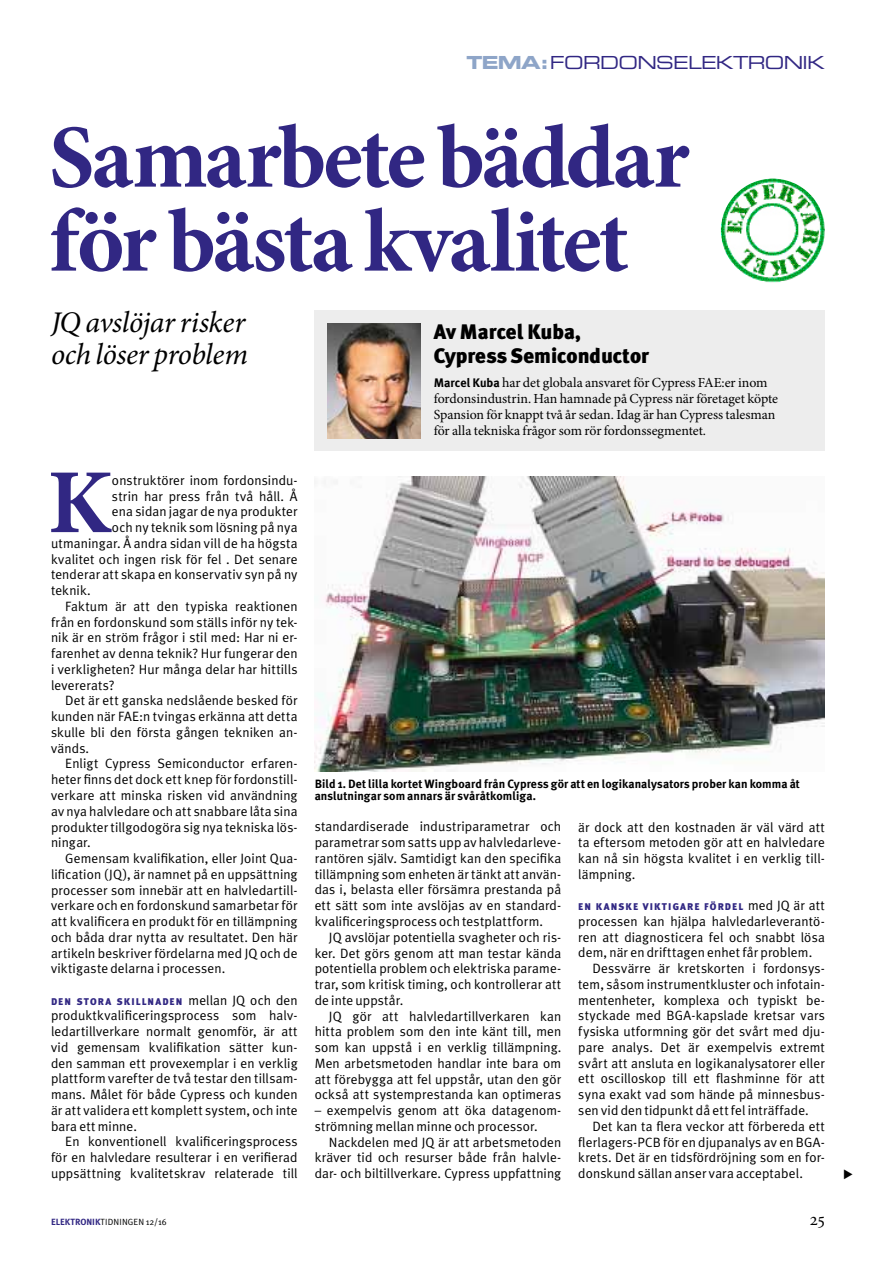
<style>
.page{position:relative;width:893px;height:1263px;background:#fff}
.page>*{position:absolute;margin:0;border:0;box-sizing:border-box;transform-origin:0 0}
.t1{font:700 91.5px "Minion Pro";color:#312783}
.t2{font:700 90px/84px "Minion Pro";letter-spacing:-.035em;color:#312783}
.t3{font:italic 30px/31.5px "Minion Pro";letter-spacing:-.015em;color:#000}
.t4{font:900 21px/24px "Meta Plus";color:#000}
.t5{font:18px "Eurostile Extended Two";letter-spacing:-.04em;color:#312783}
.t6{font:13.8px/15.8px "Minion Pro";letter-spacing:-.005em;color:#000}
.t7{font:13.5px/15.8px "Meta Plus Normal";letter-spacing:.01em;color:#000;text-align:justify}
.t8{font:700 12px/12px "Meta Plus";letter-spacing:.005em;color:#000}
.t9{font:900 9.75px "Meta Plus";letter-spacing:.115em;color:#312783}
.t10{font:9px "Meta Plus Normal";letter-spacing:.01em;color:#000}
.s1{font-family:"Eurostile Bold Extended Two";color:#8ea5c8}
.s2{font-family:"Meta Plus Normal";font-weight:400;font-size:13.5px;color:#000}
.s3{font-family:"Meta Plus";font-weight:700;color:#312783}
.s4{font-family:"Meta Plus";font-weight:700;font-size:12.3px}
</style>
<div class="page">
<img style="left:721px;top:179px;width:104px;height:104px;border-radius:52px">
<img style="left:315px;top:476px;width:510px;height:295px">
<div style="left:315px;top:310px;width:510px;height:141px;background:#ededed"></div>
<img style="left:327px;top:323px;width:94px;height:115px">
<h3 class="t5" style="left:466px;top:51px;width:360px"><span class="s1">TEMA:</span>FORDONSELEKTRONIK</h3>
<h2 class="t2" style="left:49px;top:115px;width:642px">Samarbete bäddar för bästa kvalitet</h2>
<h3 class="t3" style="left:51px;top:307px;width:198px">JQ avslöjar risker och löser problem</h3>
<h1 class="t1" style="left:48px;top:438px;width:66px">K</h1>
<p class="t7" style="left:112px;top:472px;width:187px">onstruktörer inom fordonsindu-</p>
<p class="t7" style="left:112px;top:488px;width:187px">strin har press från två håll. Å</p>
<p class="t7" style="left:112px;top:504px;width:187px">ena sidan jagar de nya produkter</p>
<p class="t7" style="left:112px;top:519px;width:187px">och ny teknik som lösning på nya</p>
<p class="t7" style="left:51px;top:535px;width:248px">utmaningar. Å andra sidan vill de ha högsta</p>
<p class="t7" style="left:51px;top:551px;width:248px">kvalitet och ingen risk för fel . Det senare</p>
<p class="t7" style="left:51px;top:567px;width:248px">tenderar att skapa en konservativ syn på ny</p>
<p class="t7" style="left:51px;top:582px;width:41px">teknik.</p>
<p class="t7" style="left:65px;top:598px;width:234px">Faktum är att den typiska reaktionen</p>
<p class="t7" style="left:51px;top:614px;width:248px">från en fordonskund som ställs inför ny tek-</p>
<p class="t7" style="left:51px;top:630px;width:248px">nik är en ström frågor i stil med: Har ni er-</p>
<p class="t7" style="left:51px;top:645px;width:248px">farenhet av denna teknik? Hur fungerar den</p>
<p class="t7" style="left:51px;top:661px;width:248px">i verkligheten? Hur många delar har hittills</p>
<p class="t7" style="left:51px;top:677px;width:65px">levererats?</p>
<p class="t7" style="left:65px;top:693px;width:234px">Det är ett ganska nedslående besked för</p>
<p class="t7" style="left:51px;top:708px;width:248px">kunden när FAE:n tvingas erkänna att detta</p>
<p class="t7" style="left:51px;top:724px;width:248px">skulle bli den första gången tekniken an-</p>
<p class="t7" style="left:51px;top:740px;width:40px">vänds.</p>
<p class="t7" style="left:65px;top:756px;width:234px">Enligt Cypress Semiconductor erfaren-</p>
<p class="t7" style="left:51px;top:771px;width:248px">heter finns det dock ett knep för fordonstill-</p>
<p class="t7" style="left:51px;top:787px;width:248px">verkare att minska risken vid användning</p>
<p class="t7" style="left:51px;top:803px;width:248px">av nya halvledare och att snabbare låta sina</p>
<p class="t7" style="left:51px;top:819px;width:248px">produkter tillgodogöra sig nya tekniska lös-</p>
<p class="t7" style="left:51px;top:834px;width:41px">ningar.</p>
<p class="t7" style="left:65px;top:850px;width:234px">Gemensam kvalifikation, eller Joint Qua-</p>
<p class="t7" style="left:51px;top:866px;width:248px">lification (JQ), är namnet på en uppsättning</p>
<p class="t7" style="left:51px;top:882px;width:248px">processer som innebär att en halvledartill-</p>
<p class="t7" style="left:51px;top:897px;width:248px">verkare och en fordonskund samarbetar för</p>
<p class="t7" style="left:51px;top:913px;width:248px">att kvalificera en produkt för en tillämpning</p>
<p class="t7" style="left:51px;top:929px;width:248px">och båda drar nytta av resultatet. Den här</p>
<p class="t7" style="left:51px;top:945px;width:248px">artikeln beskriver fördelarna med JQ och de</p>
<p class="t7" style="left:51px;top:960px;width:176px">viktigaste delarna i processen.</p>
<p class="t9" style="left:51px;top:995px;width:248px">DEN STORA SKILLNADEN <span class="s2">mellan JQ och den</span></p>
<p class="t7" style="left:51px;top:1008px;width:248px">produktkvalificeringsprocess som halv&shy;ledartillverkare normalt genomför, är att vid gemensam kvalifikation sätter kun&shy;den samman ett provexemplar i en verklig plattform varefter de två testar den tillsam&shy;mans. Målet för både Cypress och kunden är att validera ett komplett system, och inte bara ett minne.</p>
<p class="t7" style="left:51px;top:1134px;width:248px;text-indent:14px">En konventionell kvalificeringsprocess för en halvledare resulterar i en verifierad uppsättning kvalitetskrav relaterade till</p>
<p class="t10" style="left:51px;top:1216px;width:117px"><span class="s3">ELEKTRONIK</span>TIDNINGEN 12/16</p>
<h3 class="t4" style="left:434px;top:320px;width:217px">AV MARCEL KUBA,<br>CYPRESS SEMICONDUCTOR</h3>
<p class="t6" style="left:434px;top:375px;width:346px"><span class="s4">Marcel Kuba</span> har det globala ansvaret för Cypress FAE:er inom fordonsindustrin. Han hamnade på Cypress när företaget köpte Spansion för knappt två år sedan. Idag är han Cypress talesman för alla tekniska frågor som rör fordonssegmentet.</p>
<p class="t8" style="left:315px;top:777px;width:487px">Bild 1. Det lilla kortet Wingboard från Cypress gör att en logikanalysators prober kan komma åt anslutningar som annars är svåråtkomliga.</p>
<p class="t7" style="left:315px;top:819px;width:248px">standardiserade industriparametrar och parametrar som satts upp av halvledarleve&shy;rantören själv. Samtidigt kan den specifika tillämpning som enheten är tänkt att använ&shy;das i, belasta eller försämra prestanda på ett sätt som inte avslöjas av en standard&shy;kvalificeringsprocess och testplattform.</p>
<p class="t7" style="left:315px;top:929px;width:248px;text-indent:14px">JQ avslöjar potentiella svagheter och ris&shy;ker. Det görs genom att man testar kända potentiella problem och elektriska parame&shy;trar, som kritisk timing, och kontrollerar att de inte uppstår.</p>
<p class="t7" style="left:315px;top:1008px;width:248px;text-indent:14px">JQ gör att halvledartillverkaren kan hitta problem som den inte känt till, men som kan uppstå i en verklig tillämpning.<br>Men arbetsmetoden handlar inte bara om att förebygga att fel uppstår, utan den gör också att systemprestanda kan optimeras</p>
<p class="t7" style="left:315px;top:1102px;width:248px">– exempelvis genom att öka datagenom&shy;strömning mellan minne och processor.</p>
<p class="t7" style="left:315px;top:1134px;width:248px;text-indent:14px">Nackdelen med JQ är att arbetsmetoden kräver tid och resurser både från halvle&shy;dar- och biltillverkare. Cypress uppfattning</p>
<p class="t7" style="left:578px;top:819px;width:248px">är dock att den kostnaden är väl värd att ta eftersom metoden gör att en halvledare kan nå sin högsta kvalitet i en verklig til - lämpning.</p>
<p class="t9" style="left:578px;top:901px;width:248px">EN KANSKE VIKTIGARE FÖRDEL <span class="s2">med JQ är att</span></p>
<p class="t7" style="left:578px;top:913px;width:248px">processen kan hjälpa halvledarleverantö-</p>
<p class="t7" style="left:578px;top:929px;width:248px">ren att diagnosticera fel och snabbt lösa</p>
<p class="t7" style="left:578px;top:945px;width:235px">dem, när en drifttagen enhet får problem.</p>
<p class="t7" style="left:593px;top:960px;width:234px">Dessvärre är kretskorten i fordonsys-</p>
<p class="t7" style="left:578px;top:976px;width:247px">tem, såsom instrumentkluster och infotain-</p>
<p class="t7" style="left:578px;top:992px;width:248px">mentenheter, komplexa och typiskt be-</p>
<p class="t7" style="left:578px;top:1008px;width:248px">styckade med BGA-kapslade kretsar vars</p>
<p class="t7" style="left:578px;top:1023px;width:248px">fysiska utformning gör det svårt med dju-</p>
<p class="t7" style="left:578px;top:1039px;width:248px">pare analys. Det är exempelvis extremt</p>
<p class="t7" style="left:578px;top:1055px;width:248px">svårt att ansluta en logikanalysatorer eller</p>
<p class="t7" style="left:578px;top:1071px;width:248px">ett oscilloskop till ett flashminne för att</p>
<p class="t7" style="left:578px;top:1086px;width:248px">syna exakt vad som hände på minnesbus-</p>
<p class="t7" style="left:578px;top:1102px;width:232px">sen vid den tidpunkt då ett fel inträffade.</p>
<p class="t7" style="left:593px;top:1118px;width:234px">Det kan ta flera veckor att förbereda ett</p>
<p class="t7" style="left:578px;top:1134px;width:248px">flerlagers-PCB för en djupanalys av en BGA-</p>
<p class="t7" style="left:578px;top:1149px;width:248px">krets. Det är en tidsfördröjning som en for-</p>
<p class="t7" style="left:578px;top:1165px;width:226px">donskund sällan anser vara acceptabel.</p>
</div>
